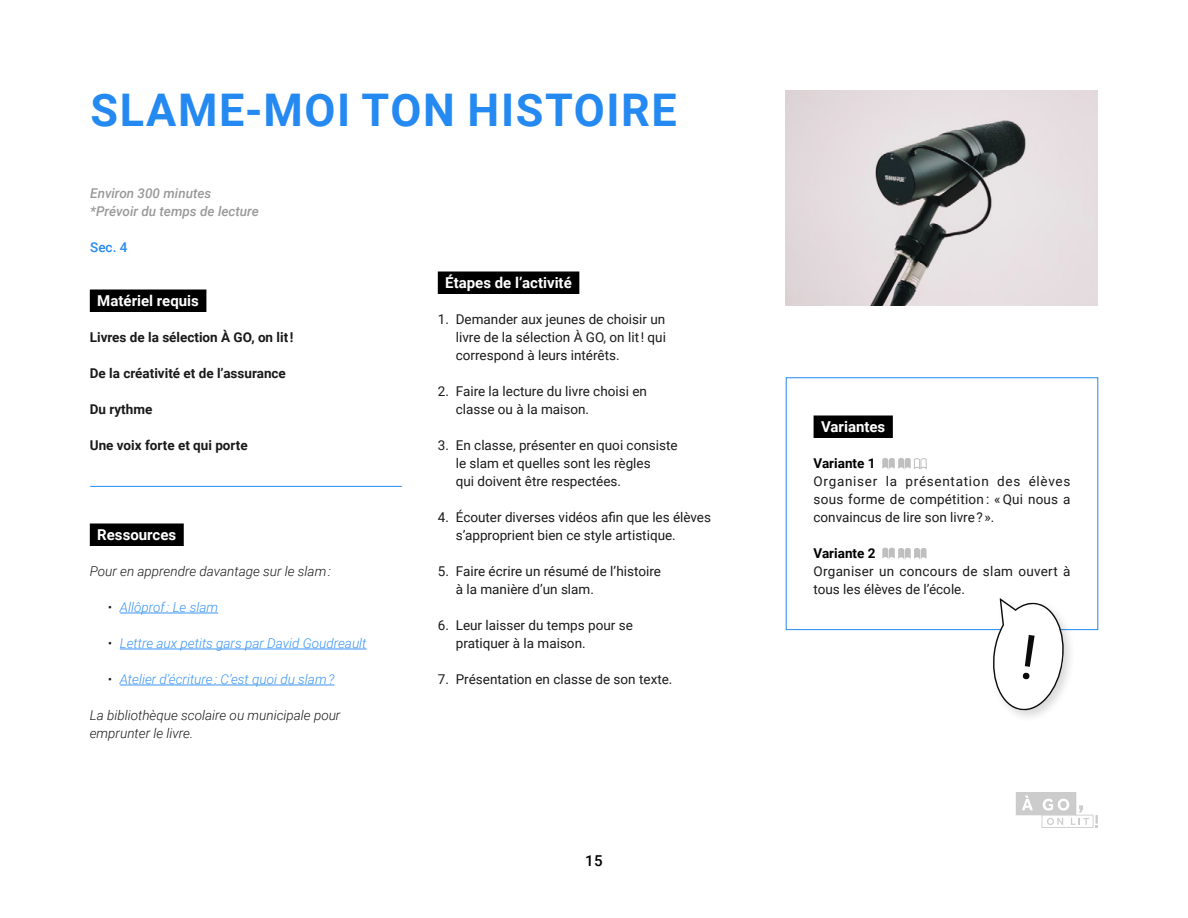
<style>
.page{position:relative;width:1188px;height:918px;background:#fff}
.page>*{position:absolute;margin:0;border:0;box-sizing:border-box;transform-origin:0 0}
.t1{font:700 45px "Roboto";letter-spacing:.035em;color:#2489f1}
.t2{font:700 15px "Roboto";color:#fff}
.t3{font:500 15px "Roboto";color:#000}
.t4{font:13.5px/18px "Roboto";color:#1a1a1a}
.t5{font:italic 300 13.5px/18px "Roboto";color:#1a1a1a}
.t6{font:italic 300 13.5px "Roboto";color:#3a95f3}
.t7{font:700 13.5px "Roboto";color:#1a1a1a}
.t8{font:13.5px/18px "Roboto";letter-spacing:.02em;color:#1a1a1a}
.t9{font:italic 500 13.5px/18px "Roboto";color:#999}
.t10{font:700 13.5px "Roboto";color:#000}
.t11{font:500 13.5px "Roboto";color:#2489f1}
.s1{color:#1a1a1a}
</style>
<div class="page">
<img style="left:786px;top:90px;width:312px;height:216px">
<div style="left:90px;top:290px;width:116px;height:22px;background:#000"></div>
<div style="left:438px;top:272px;width:141px;height:22px;background:#000"></div>
<div style="left:814px;top:416px;width:79px;height:22px;background:#000"></div>
<svg style="left:882px;top:458px;width:45px;height:12px"></svg>
<svg style="left:882px;top:548px;width:45px;height:12px"></svg>
<div style="left:786px;top:377px;width:312px;height:253px;border:1px solid #2489f1"></div>
<hr style="left:90px;top:486px;width:312px;height:1px;background:#2489f1">
<div style="left:90px;top:524px;width:94px;height:22px;background:#000"></div>
<hr style="left:120px;top:613px;width:98px;height:1px;background:#3a95f3">
<hr style="left:120px;top:649px;width:247px;height:1px;background:#3a95f3">
<hr style="left:120px;top:685px;width:214px;height:1px;background:#3a95f3">
<svg style="left:1016px;top:792px;width:82px;height:36px"></svg>
<div style="left:989px;top:595px;width:87px;height:128px;background:#000;opacity:.15"></div>
<svg style="left:990px;top:598px;width:77px;height:115px"></svg>
<h1 class="t1" style="left:91px;top:78px;width:588px">SLAME‑MOI TON HISTOIRE</h1>
<p class="t9" style="left:90px;top:184px;width:170px">Environ 300 minutes *Prévoir du temps de lecture</p>
<p class="t11" style="left:90px;top:238px;width:39px">Sec. 4</p>
<p class="t2" style="left:97px;top:290px;width:103px">Matériel requis</p>
<p class="t7" style="left:90px;top:328px;width:205px">Livres de la sélection À GO, on lit !</p>
<p class="t7" style="left:90px;top:364px;width:198px">De la créativité et de l’assurance</p>
<p class="t7" style="left:90px;top:400px;width:64px">Du rythme</p>
<p class="t7" style="left:90px;top:436px;width:159px">Une voix forte et qui porte</p>
<p class="t2" style="left:97px;top:524px;width:80px">Ressources</p>
<p class="t5" style="left:90px;top:562px;width:243px">Pour en apprendre davantage sur le slam :</p>
<p class="t6" style="left:108px;top:598px;width:112px"><span class="s1">•</span> Allôprof : Le slam</p>
<p class="t6" style="left:108px;top:634px;width:260px"><span class="s1">•</span> Lettre aux petits gars par David Goudreault</p>
<p class="t6" style="left:108px;top:670px;width:228px"><span class="s1">•</span> Atelier d’écriture : C’est quoi du slam ?</p>
<p class="t5" style="left:90px;top:706px;width:252px">La bibliothèque scolaire ou municipale pour emprunter le livre.</p>
<p class="t2" style="left:445px;top:272px;width:128px">Étapes de l’activité</p>
<p class="t4" style="left:456px;top:310px;width:212px;text-align:justify;text-indent:-18px">1. Demander aux jeunes de choisir un livre de la sélection À GO, on lit ! qui correspond à leurs intérêts.</p>
<p class="t4" style="left:456px;top:382px;width:193px;text-indent:-18px">2. Faire la lecture du livre choisi en classe ou à la maison.</p>
<p class="t4" style="left:456px;top:436px;width:223px;text-indent:-18px">3. En classe, présenter en quoi consiste le slam et quelles sont les règles<br>qui doivent être respectées.</p>
<p class="t4" style="left:456px;top:508px;width:257px;text-indent:-18px">4. Écouter diverses vidéos afin que les élèves s’approprient bien ce style artistique.</p>
<p class="t4" style="left:456px;top:562px;width:207px;text-indent:-18px">5. Faire écrire un résumé de l’histoire à la manière d’un slam.</p>
<p class="t4" style="left:456px;top:616px;width:179px;text-indent:-18px">6. Leur laisser du temps pour se pratiquer à la maison.</p>
<p class="t4" style="left:438px;top:670px;width:236px">7. Présentation en classe de son texte.</p>
<p class="t3" style="left:585px;top:850px;width:19px">15</p>
<p class="t2" style="left:821px;top:416px;width:66px">Variantes</p>
<p class="t10" style="left:814px;top:454px;width:64px">Variante 1</p>
<p class="t4" style="left:814px;top:472px;width:258px;text-align:justify">Organiser la présentation des élèves sous forme de compétition : « Qui nous a convaincus de lire son livre ? ».</p>
<p class="t10" style="left:814px;top:544px;width:64px">Variante 2</p>
<p class="t8" style="left:814px;top:562px;width:258px">Organiser un concours de slam ouvert à tous les élèves de l’école.</p>
</div>
